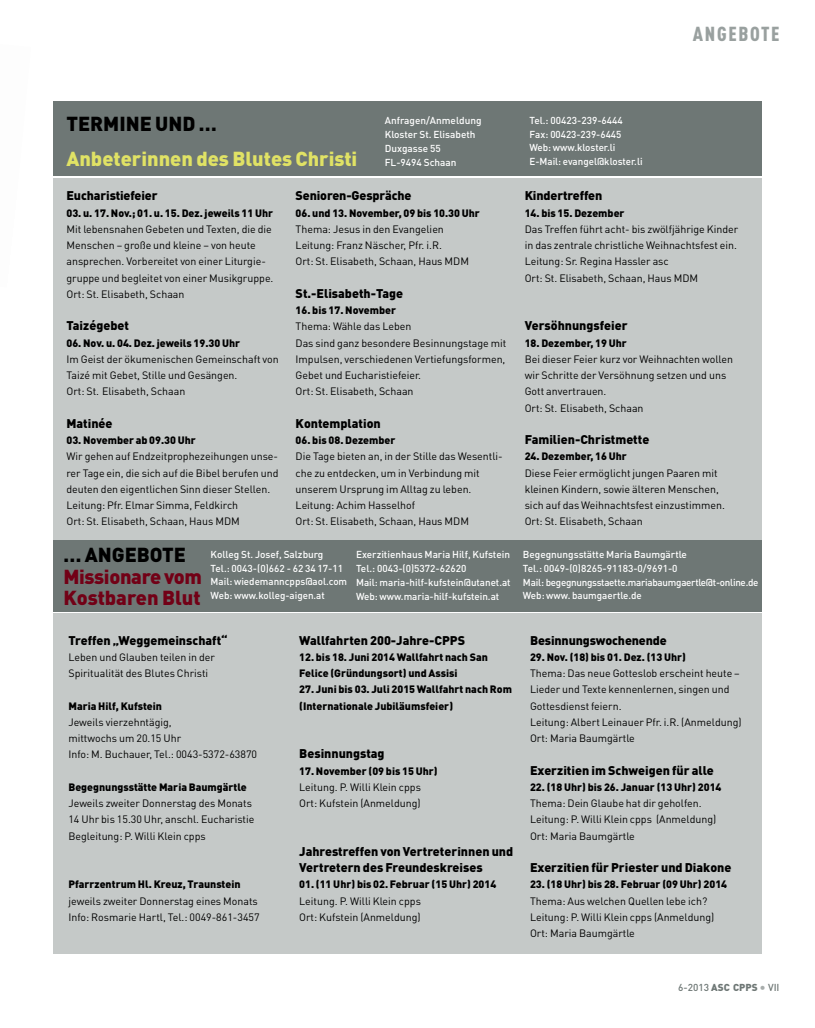
<style>
.page{position:relative;width:815px;height:1028px;background:#fff}
.page>*{position:absolute;margin:0;border:0;box-sizing:border-box;transform-origin:0 0}
.t1{font:900 20px "DIN Pro";color:#e0e265}
.t2{font:900 20px/21.2px "DIN Pro";letter-spacing:-.015em;color:#720016}
.t3{font:900 20px "DIN Pro";color:#000}
.t4{font:900 20px "DIN Cond";letter-spacing:.085em;color:#99a09f}
.t5{font:900 12.5px/16.2px "DIN Pro";color:#000}
.t6{font:10.62px/16.2px "DIN Pro";color:#000}
.t7{font:900 10.62px/16.2px "DIN Pro";color:#000}
.t8{font:500 10px/13.8px "DIN Pro";color:#fff}
.t9{font:500 10px "DIN Pro";color:#6e7775}
.s1{font-weight:900}
.s2{font-size:12.5px;color:#a8adac}
</style>
<div class="page">
<div style="left:53px;top:178px;width:709px;height:374px;background:#c5c9c8"></div>
<div style="left:53px;top:102px;width:709px;height:74px;background:#6e7775"></div>
<div style="left:53px;top:613px;width:709px;height:340px;background:#c5c9c8"></div>
<div style="left:53px;top:540px;width:709px;height:71px;background:#6e7775"></div>
<h1 class="t3" style="left:66px;top:111px;width:152px">TERMINE UND …</h1>
<h1 class="t1" style="left:66px;top:146px;width:293px">Anbeterinnen des Blutes Christi</h1>
<p class="t8" style="left:385px;top:114px;width:98px">Anfragen/Anmeldung<br>Kloster St. Elisabeth<br>Duxgasse 55<br>FL-9494 Schaan</p>
<p class="t8" style="left:529px;top:113px;width:115px">Tel.: 00423-239-6444<br>Fax: 00423-239-6445<br>Web: www.kloster.li<br>E-Mail: evangel@kloster.li</p>
<h1 class="t4" style="left:693px;top:22px;width:88px">ANGEBOTE</h1>
<p class="t5" style="left:66px;top:187px;width:93px">Eucharistiefeier</p>
<p class="t7" style="left:66px;top:204px;width:208px">03. u. 17. Nov.; 01. u. 15. Dez. jeweils 11 Uhr</p>
<p class="t6" style="left:66px;top:221px;width:209px">Mit lebensnahen Gebeten und Texten, die die Menschen – große und kleine – von heute ansprechen. Vorbereitet von einer Liturgie&shy;gruppe und begleitet von einer Musikgruppe.<br>Ort: St. Elisabeth, Schaan</p>
<p class="t5" style="left:66px;top:317px;width:64px">Taizégebet</p>
<p class="t7" style="left:66px;top:334px;width:175px">06. Nov. u. 04. Dez. jeweils 19.30 Uhr</p>
<p class="t6" style="left:66px;top:351px;width:214px">Im Geist der ökumenischen Gemeinschaft von<br>Taizé mit Gebet, Stille und Gesängen.<br>Ort: St. Elisabeth, Schaan</p>
<p class="t5" style="left:66px;top:415px;width:48px">Matinée</p>
<p class="t7" style="left:66px;top:432px;width:131px">03. November ab 09.30 Uhr</p>
<p class="t6" style="left:66px;top:448px;width:214px">Wir gehen auf Endzeitprophezeihungen unse&shy;rer Tage ein, die sich auf die Bibel berufen und deuten den eigentlichen Sinn dieser Stellen.<br>Leitung: Pfr. Elmar Simma, Feldkirch<br>Ort: St. Elisabeth, Schaan, Haus MDM</p>
<p class="t5" style="left:296px;top:187px;width:117px">Senioren-Gespräche</p>
<p class="t7" style="left:296px;top:204px;width:186px">06. und 13. November, 09 bis 10.30 Uhr</p>
<p class="t6" style="left:296px;top:221px;width:175px">Thema: Jesus in den Evangelien<br>Leitung: Franz Näscher, Pfr. i.R.<br>Ort: St. Elisabeth, Schaan, Haus MDM</p>
<p class="t5" style="left:296px;top:285px;width:109px">St.-Elisabeth-Tage</p>
<p class="t7" style="left:296px;top:302px;width:102px">16. bis 17. November</p>
<p class="t6" style="left:296px;top:318px;width:212px">Thema: Wähle das Leben<br>Das sind ganz besondere Besinnungstage mit Impulsen, verschiedenen Vertiefungsformen, Gebet und Eucharistiefeier.<br>Ort: St. Elisabeth, Schaan</p>
<p class="t5" style="left:296px;top:415px;width:87px">Kontemplation</p>
<p class="t7" style="left:296px;top:432px;width:101px">06. bis 08. Dezember</p>
<p class="t6" style="left:296px;top:448px;width:209px">Die Tage bieten an, in der Stille das Wesentli&shy;che zu entdecken, um in Verbindung mit unserem Ursprung im Alltag zu leben.<br>Leitung: Achim Hasselhof<br>Ort: St. Elisabeth, Schaan, Haus MDM</p>
<p class="t5" style="left:525px;top:187px;width:79px">Kindertreffen</p>
<p class="t7" style="left:525px;top:204px;width:101px">14. bis 15. Dezember</p>
<p class="t6" style="left:525px;top:221px;width:215px">Das Treffen führt acht- bis zwölfjährige Kinder in das zentrale christliche Weihnachtsfest ein.<br>Leitung: Sr. Regina Hassler asc<br>Ort: St. Elisabeth, Schaan, Haus MDM</p>
<p class="t5" style="left:525px;top:317px;width:104px">Versöhnungsfeier</p>
<p class="t7" style="left:525px;top:334px;width:104px">18. Dezember, 19 Uhr</p>
<p class="t6" style="left:525px;top:351px;width:210px">Bei dieser Feier kurz vor Weihnachten wollen wir Schritte der Versöhnung setzen und uns Gott anvertrauen.<br>Ort: St. Elisabeth, Schaan</p>
<p class="t5" style="left:525px;top:431px;width:126px">Familien-Christmette</p>
<p class="t7" style="left:525px;top:448px;width:104px">24. Dezember, 16 Uhr</p>
<p class="t6" style="left:525px;top:464px;width:202px">Diese Feier ermöglicht jungen Paaren mit kleinen Kindern, sowie älteren Menschen, sich auf das Weihnachtsfest einzustimmen.<br>Ort: St. Elisabeth, Schaan</p>
<h1 class="t3" style="left:63px;top:543px;width:124px">… ANGEBOTE</h1>
<h1 class="t2" style="left:63px;top:565px;width:140px">Missionarevom<br>Kostbaren Blut</h1>
<p class="t8" style="left:211px;top:547px;width:138px">Kolleg St. Josef, Salzburg<br>Tel.: 0043-(0)662 - 62 34 17-11<br>Mail: wiedemanncpps@aol.com<br>Web: www.kolleg-aigen.at</p>
<p class="t8" style="left:356px;top:548px;width:156px">Exerzitienhaus Maria Hilf, Kufstein Tel.: 0043-(0)5372-62620<br>Mail: maria-hilf-kufstein@utanet.at Web: www.maria-hilf-kufstein.at</p>
<p class="t8" style="left:523px;top:547px;width:237px">Begegnungsstätte Maria Baumgärtle<br>Tel.: 0049-(0)8265-91183-0/9691-0<br>Mail: begegnungsstaette.mariabaumgaertle@t-online.de Web: www. baumgaertle.de</p>
<p class="t5" style="left:68px;top:631px;width:161px">Treffen „Weggemeinschaft“</p>
<p class="t6" style="left:68px;top:649px;width:148px">Leben und Glauben teilen in der<br>Spiritualität des Blutes Christi</p>
<p class="t7" style="left:68px;top:697px;width:95px">Maria Hilf, Kufstein</p>
<p class="t6" style="left:68px;top:714px;width:190px">Jeweils vierzehntägig,<br>mittwochs um 20.15 Uhr<br>Info: M. Buchauer, Tel.: 0043-5372-63870</p>
<p class="t7" style="left:68px;top:778px;width:180px">Begegnungsstätte Maria Baumgärtle</p>
<p class="t6" style="left:68px;top:795px;width:188px">Jeweils zweiter Donnerstag des Monats<br>14 Uhr bis 15.30 Uhr, anschl. Eucharistie<br>Begleitung: P. Willi Klein cpps</p>
<p class="t7" style="left:68px;top:876px;width:174px">Pfarrzentrum Hl. Kreuz, Traunstein</p>
<p class="t6" style="left:68px;top:892px;width:193px">jeweils zweiter Donnerstag eines Monats<br>Info: Rosmarie Hartl, Tel.: 0049-861-3457</p>
<p class="t5" style="left:299px;top:631px;width:167px">Wallfahrten 200-Jahre-CPPS</p>
<p class="t7" style="left:299px;top:648px;width:190px">12. bis 18. Juni 2014 Wallfahrt nach San<br>Felice (Gründungsort) und Assisi</p>
<p class="t7" style="left:299px;top:681px;width:214px">27. Juni bis 03. Juli 2015 Wallfahrt nach Rom (Internationale Jubiläumsfeier)</p>
<p class="t5" style="left:299px;top:745px;width:87px">Besinnungstag</p>
<p class="t7" style="left:299px;top:762px;width:140px">17. November (09 bis 15 Uhr)</p>
<p class="t6" style="left:299px;top:779px;width:123px">Leitung. P. Willi Klein cpps<br>Ort: Kufstein (Anmeldung)</p>
<p class="t5" style="left:299px;top:843px;width:216px">Jahrestreffen von Vertreterinnen und<br>Vertretern des Freundeskreises</p>
<p class="t7" style="left:299px;top:876px;width:199px">01. (11 Uhr) bis 02. Februar (15 Uhr) 2014</p>
<p class="t6" style="left:299px;top:892px;width:123px">Leitung. P. Willi Klein cpps<br>Ort: Kufstein (Anmeldung)</p>
<p class="t5" style="left:530px;top:631px;width:138px">Besinnungswochenende</p>
<p class="t7" style="left:530px;top:648px;width:158px">29. Nov. (18) bis 01. Dez. (13 Uhr)</p>
<p class="t6" style="left:530px;top:665px;width:213px">Thema: Das neue Gotteslob erscheint heute – Lieder und Texte kennenlernen, singen und Gottesdienst feiern.<br>Leitung: Albert Leinauer Pfr. i.R. (Anmeldung)<br>Ort: Maria Baumgärtle</p>
<p class="t5" style="left:530px;top:761px;width:185px">Exerzitien im Schweigen für alle</p>
<p class="t7" style="left:530px;top:778px;width:193px">22. (18 Uhr) bis 26. Januar (13 Uhr) 2014</p>
<p class="t6" style="left:530px;top:795px;width:188px">Thema: Dein Glaube hat dir geholfen.<br>Leitung: P. Willi Klein cpps (Anmeldung)<br>Ort: Maria Baumgärtle</p>
<p class="t5" style="left:530px;top:859px;width:203px">Exerzitien für Priester und Diakone</p>
<p class="t7" style="left:530px;top:876px;width:199px">23. (18 Uhr) bis 28. Februar (09 Uhr) 2014</p>
<p class="t6" style="left:530px;top:892px;width:186px">Thema: Aus welchen Quellen lebe ich?<br>Leitung: P. Willi Klein cpps (Anmeldung)<br>Ort: Maria Baumgärtle</p>
<p class="t9" style="left:678px;top:982px;width:103px">6-2013 <span class="s1">ASC CPPS</span> <span class="s2">•</span> VII</p>
</div>
